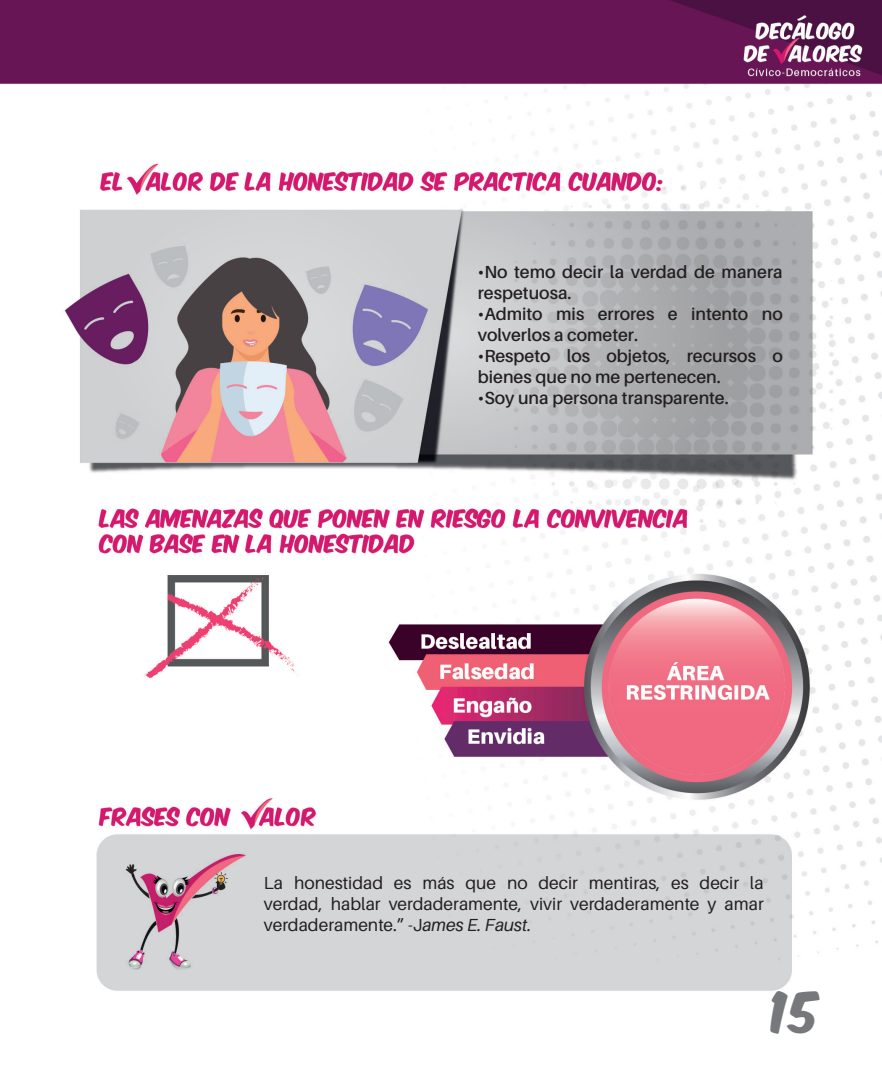
<style>
.page{position:relative;width:882px;height:1071px;background:#fff}
.page>*{position:absolute;margin:0;border:0;box-sizing:border-box;transform-origin:0 0}
.t1{font:49px "Komika Axis";color:#76787b}
.t2{font:600 17.5px/21px "Aileron";color:#231f20}
.t3{font:17.5px/21px "Aileron";color:#231f20;text-align:justify}
.s1{font-style:italic}
</style>
<div class="page">
<img style="left:0;top:0;width:882px;height:991px">
<p class="t2" style="left:478px;top:262px;width:306px">•No temo decir la verdad de manera respetuosa.</p>
<p class="t2" style="left:478px;top:304px;width:306px">•Admito mis errores e intento no volverlos a cometer.</p>
<p class="t2" style="left:478px;top:346px;width:306px">•Respeto los objetos, recursos o bienes que no me pertenecen.</p>
<p class="t2" style="left:478px;top:388px;width:252px">•Soy una persona transparente.</p>
<p class="t3" style="left:264px;top:873px;width:502px">La honestidad es más que no decir mentiras, es decir la verdad, hablar verdaderamente, vivir verdaderamente y amar verdaderamente.” -J<span class="s1">ames E. Faust.</span></p>
<p class="t1" style="left:771px;top:987px;width:49px">15</p>
</div>
